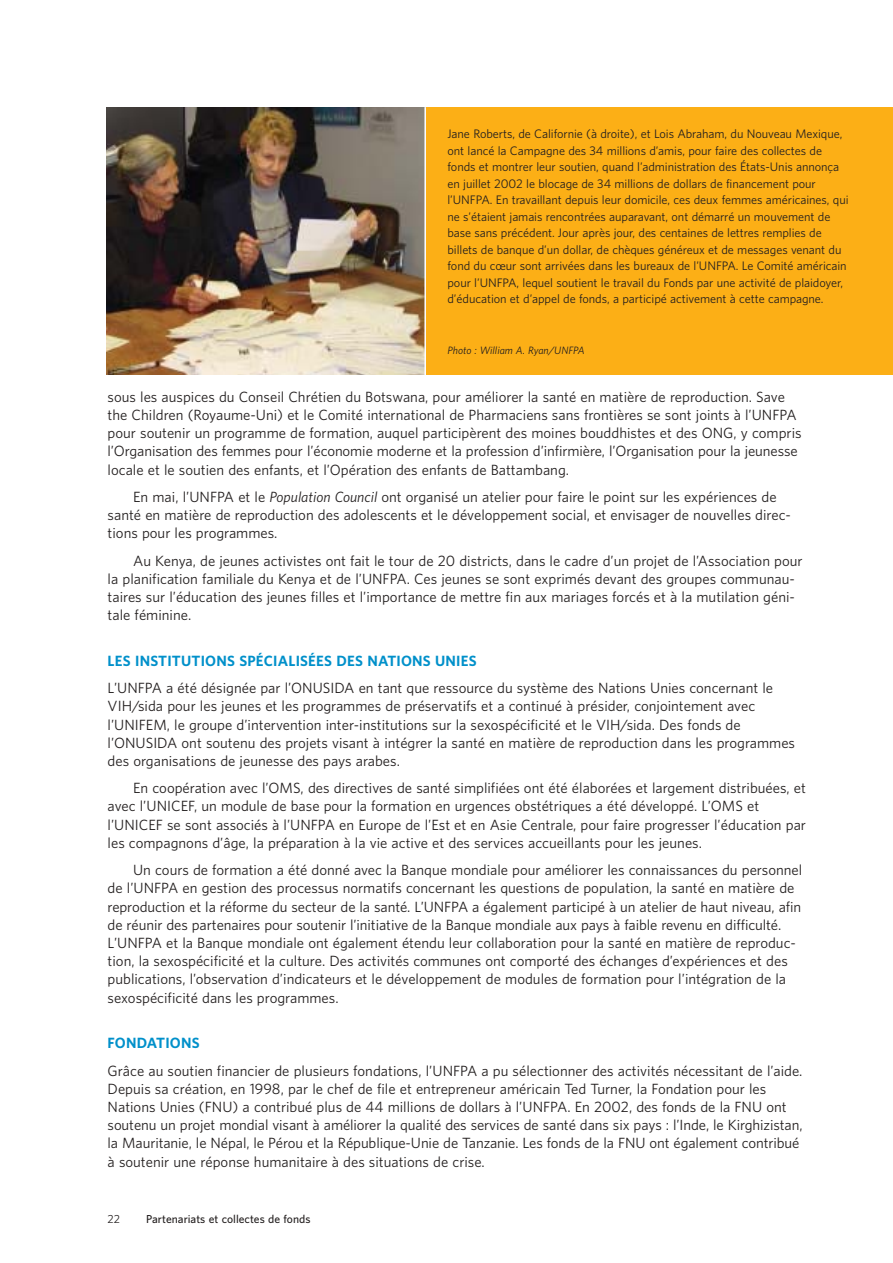
<style>
.page{position:relative;width:893px;height:1263px;background:#fff}
.page>*{position:absolute;margin:0;border:0;box-sizing:border-box;transform-origin:0 0}
.t1{font:13.5px/18.1px "UNFPA Text";color:#231f1f}
.t2{font:700 13.5px "UNFPA";letter-spacing:.015em;color:#0090ca}
.t3{font:11.25px/16.5px "UNFPA Text";letter-spacing:-.005em;color:#231f1f}
.t4{font:600 10.5px "UNFPA";color:#231f1f}
.t5{font:10.5px "UNFPA Text";color:#231f1f}
.t6{font:italic 9.75px "UNFPA Text";color:#231f1f}
.s1{font-style:italic}
</style>
<div class="page">
<img style="left:106px;top:107px;width:786px;height:268px">
<p class="t3" style="left:447px;top:127px;width:402px">Jane Roberts, de Californie (à droite), et Lois Abraham, du Nouveau Mexique, ont lancé la Campagne des 34 millions d’amis, pour faire des collectes de fonds et montrer leur soutien, quand l’administration des États-Unis annonça en juillet 2002 le blocage de 34 millions de dollars de financement pour l’UNFPA. En travaillant depuis leur domicile, ces deux femmes américaines, qui ne s’étaient jamais rencontrées auparavant, ont démarré un mouvement de base sans précédent. Jour après jour, des centaines de lettres remplies de billets de banque d’un dollar, de chèques généreux et de messages venant du fond du cœur sont arrivées dans les bureaux de l’UNFPA. Le Comité américain pour l’UNFPA, lequel soutient le travail du Fonds par une activité de plaidoyer, d’éducation et d’appel de fonds, a participé activement à cette campagne.</p>
<p class="t6" style="left:447px;top:346px;width:139px">Photo : William A. Ryan/UNFPA</p>
<p class="t1" style="left:108px;top:389px;width:695px">sous les auspices du Conseil Chrétien du Botswana, pour améliorer la santé en matière de reproduction. Save the Children (Royaume-Uni) et le Comité international de Pharmaciens sans frontières se sont joints à l’UNFPA pour soutenir un programme de formation, auquel participèrent des moines bouddhistes et des ONG, y compris l’Organisation des femmes pour l’économie moderne et la profession d’infirmière, l’Organisation pour la jeunesse locale et le soutien des enfants, et l’Opération des enfants de Battambang.</p>
<p class="t1" style="left:108px;top:489px;width:684px;text-indent:26px">En mai, l’UNFPA et le <span class="s1">Population Council</span> ont organisé un atelier pour faire le point sur les expériences de santé en matière de reproduction des adolescents et le développement social, et envisager de nouvelles direc&shy;tions pour les programmes.</p>
<p class="t1" style="left:108px;top:553px;width:696px;text-indent:26px">Au Kenya, de jeunes activistes ont fait le tour de 20 districts, dans le cadre d’un projet de l’Association pour la planification familiale du Kenya et de l’UNFPA. Ces jeunes se sont exprimés devant des groupes communau&shy;taires sur l’éducation des jeunes filles et l’importance de mettre fin aux mariages forcés et à la mutilation géni&shy;tale féminine.</p>
<p class="t2" style="left:108px;top:655px;width:370px">LES INSTITUTIONS SPÉCIALISÉES DES NATIONS UNIES</p>
<p class="t1" style="left:108px;top:680px;width:689px">L’UNFPA a été désignée par l’ONUSIDA en tant que ressource du système des Nations Unies concernant le VIH/sida pour les jeunes et les programmes de préservatifs et a continué à présider, conjointement avec l’UNIFEM, le groupe d’intervention inter-institutions sur la sexospécificité et le VIH/sida. Des fonds de l’ONUSIDA ont soutenu des projets visant à intégrer la santé en matière de reproduction dans les programmes des organisations de jeunesse des pays arabes.</p>
<p class="t1" style="left:108px;top:780px;width:700px;text-indent:26px">En coopération avec l’OMS, des directives de santé simplifiées ont été élaborées et largement distribuées, et avec l’UNICEF, un module de base pour la formation en urgences obstétriques a été développé. L’OMS et l’UNICEF se sont associés à l’UNFPA en Europe de l’Est et en Asie Centrale, pour faire progresser l’éducation par les compagnons d’âge, la préparation à la vie active et des services accueillants pour les jeunes.</p>
<p class="t1" style="left:108px;top:862px;width:696px;text-indent:26px">Un cours de formation a été donné avec la Banque mondiale pour améliorer les connaissances du personnel de l’UNFPA en gestion des processus normatifs concernant les questions de population, la santé en matière de reproduction et la réforme du secteur de la santé. L’UNFPA a également participé à un atelier de haut niveau, afin de réunir des partenaires pour soutenir l’initiative de la Banque mondiale aux pays à faible revenu en difficulté.<br>L’UNFPA et la Banque mondiale ont également étendu leur collaboration pour la santé en matière de reproduc&shy;tion, la sexospécificité et la culture. Des activités communes ont comporté des échanges d’expériences et des publications, l’observation d’indicateurs et le développement de modules de formation pour l’intégration de la sexospécificité dans les programmes.</p>
<p class="t2" style="left:108px;top:1038px;width:93px">FONDATIONS</p>
<p class="t1" style="left:108px;top:1062px;width:696px">Grâce au soutien financier de plusieurs fondations, l’UNFPA a pu sélectionner des activités nécessitant de l’aide.<br>Depuis sa création, en 1998, par le chef de file et entrepreneur américain Ted Turner, la Fondation pour les Nations Unies (FNU) a contribué plus de 44 millions de dollars à l’UNFPA. En 2002, des fonds de la FNU ont soutenu un projet mondial visant à améliorer la qualité des services de santé dans six pays : l’Inde, le Kirghizistan, la Mauritanie, le Népal, le Pérou et la République-Unie de Tanzanie. Les fonds de la FNU ont également contribué à soutenir une réponse humanitaire à des situations de crise.</p>
<p class="t5" style="left:108px;top:1214px;width:14px">22</p>
<p class="t4" style="left:146px;top:1214px;width:166px">Partenariats et collectes de fonds</p>
</div>
